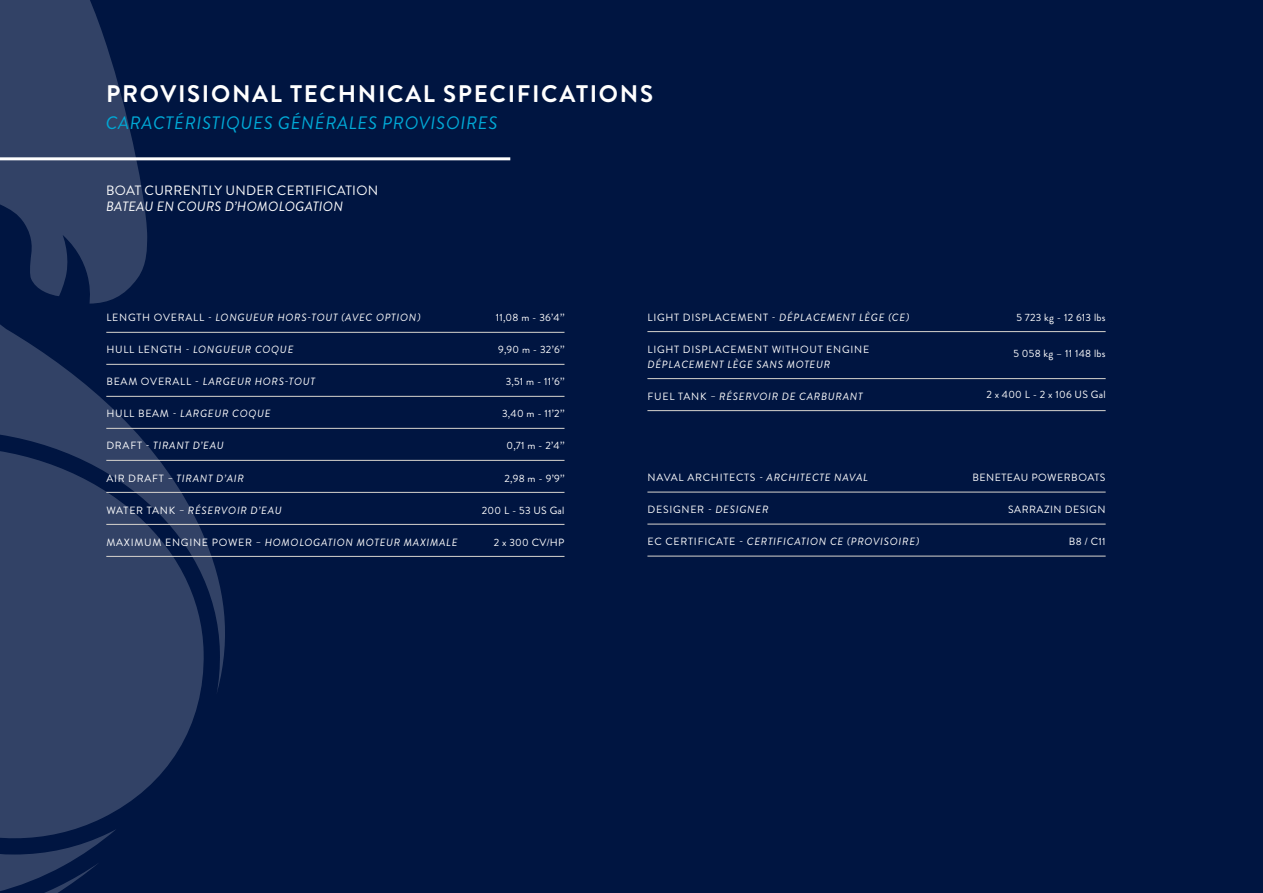
<style>
.page{position:relative;width:1263px;height:893px;background:#001541}
.page>*{position:absolute;margin:0;border:0;box-sizing:border-box;transform-origin:0 0}
.t1{font:700 24px "Brandon Grotesque";letter-spacing:.07em;color:#fff}
.t2{font:italic 18px "Brandon Grotesque";letter-spacing:.04em;color:#00a9d6}
.t3{font:13.5px "Brandon Grotesque";letter-spacing:.02em;color:#fff}
.t4{font:italic 13.5px "Brandon Grotesque";letter-spacing:.02em;color:#fff}
.t5{font:italic 10.5px "Brandon Grotesque";letter-spacing:.07em;color:#fff}
.t6{font:10.5px "Brandon Grotesque";letter-spacing:.04em;color:#fff}
.t7{font:10.5px "Brandon Grotesque";letter-spacing:.07em;color:#fff}
.s1{font-style:normal}
</style>
<div class="page">
<svg style="left:0;top:0;width:227px;height:893px;fill:#324266"></svg>
<hr style="left:0;top:157px;width:510px;height:3px;background:#fff">
<hr style="left:106px;top:332px;width:458px;height:1px;background:#d8d4ce">
<hr style="left:106px;top:364px;width:458px;height:1px;background:#d8d4ce">
<hr style="left:106px;top:396px;width:458px;height:1px;background:#d8d4ce">
<hr style="left:106px;top:428px;width:458px;height:1px;background:#d8d4ce">
<hr style="left:106px;top:460px;width:458px;height:1px;background:#d8d4ce">
<hr style="left:106px;top:492px;width:458px;height:1px;background:#d8d4ce">
<hr style="left:106px;top:524px;width:458px;height:1px;background:#d8d4ce">
<hr style="left:106px;top:556px;width:458px;height:1px;background:#d8d4ce">
<hr style="left:647px;top:492px;width:459px;height:1px;background:#d8d4ce">
<hr style="left:647px;top:524px;width:459px;height:1px;background:#d8d4ce">
<hr style="left:647px;top:556px;width:459px;height:1px;background:#d8d4ce">
<hr style="left:647px;top:331px;width:459px;height:1px;background:#d8d4ce">
<hr style="left:647px;top:378px;width:459px;height:1px;background:#d8d4ce">
<hr style="left:647px;top:410px;width:459px;height:1px;background:#d8d4ce">
<h1 class="t1" style="left:106px;top:80px;width:548px">PROVISIONAL TECHNICAL SPECIFICATIONS</h1>
<h2 class="t2" style="left:106px;top:113px;width:393px">CARACTÉRISTIQUES GÉNÉRALES PROVISOIRES</h2>
<p class="t3" style="left:106px;top:185px;width:274px">BOAT CURRENTLY UNDER CERTIFICATION</p>
<p class="t4" style="left:106px;top:198px;width:238px">BATEAU EN COURS D’HOMOLOGATION</p>
<p class="t5" style="left:106px;top:312px;width:316px"><span class="s1">LENGTH OVERALL</span> - LONGUEUR HORS-TOUT (AVEC OPTION)</p>
<p class="t5" style="left:106px;top:344px;width:189px"><span class="s1">HULL LENGTH</span> - LONGUEUR COQUE</p>
<p class="t5" style="left:106px;top:376px;width:210px"><span class="s1">BEAM OVERALL -</span> LARGEUR HORS-TOUT</p>
<p class="t5" style="left:106px;top:408px;width:166px"><span class="s1">HULL BEAM</span> - LARGEUR COQUE</p>
<p class="t5" style="left:106px;top:440px;width:119px"><span class="s1">DRAFT</span> - TIRANT D’EAU</p>
<p class="t5" style="left:106px;top:472px;width:139px"><span class="s1">AIR DRAFT</span> – TIRANT D’AIR</p>
<p class="t5" style="left:106px;top:504px;width:177px"><span class="s1">WATER TANK</span> – RÉSERVOIR D’EAU</p>
<p class="t5" style="left:106px;top:536px;width:353px"><span class="s1">MAXIMUM ENGINE POWER</span> – HOMOLOGATION MOTEUR MAXIMALE</p>
<p class="t6" style="left:496px;top:314px;width:70px">11,08 m - 36’4’’</p>
<p class="t6" style="left:498px;top:346px;width:68px">9,90 m - 32’6’’</p>
<p class="t6" style="left:506px;top:378px;width:60px">3,51 m - 11’6’’</p>
<p class="t6" style="left:502px;top:410px;width:64px">3,40 m - 11’2’’</p>
<p class="t6" style="left:506px;top:442px;width:60px">0,71 m - 2’4’’</p>
<p class="t6" style="left:505px;top:474px;width:61px">2,98 m - 9’9’’</p>
<p class="t6" style="left:482px;top:506px;width:84px">200 L - 53 US Gal</p>
<p class="t6" style="left:494px;top:538px;width:72px">2 x 300 CV/HP</p>
<p class="t5" style="left:647px;top:311px;width:263px"><span class="s1">LIGHT DISPLACEMENT</span> - DÉPLACEMENT LÈGE (CE)</p>
<p class="t7" style="left:647px;top:345px;width:223px">LIGHT DISPLACEMENT WITHOUT ENGINE</p>
<p class="t5" style="left:647px;top:358px;width:184px">DÉPLACEMENT LÈGE SANS MOTEUR</p>
<p class="t5" style="left:647px;top:390px;width:217px"><span class="s1">FUEL TANK</span> – RÉSERVOIR DE CARBURANT</p>
<p class="t5" style="left:647px;top:472px;width:222px"><span class="s1">NAVAL ARCHITECTS</span> - ARCHITECTE NAVAL</p>
<p class="t5" style="left:647px;top:504px;width:122px"><span class="s1">DESIGNER</span> - DESIGNER</p>
<p class="t5" style="left:647px;top:536px;width:273px"><span class="s1">EC CERTIFICATE -</span> CERTIFICATION CE (PROVISOIRE)</p>
<p class="t6" style="left:1016px;top:313px;width:91px">5 723 kg - 12 613 lbs</p>
<p class="t6" style="left:1013px;top:350px;width:94px">5 058 kg – 11 148 lbs</p>
<p class="t6" style="left:986px;top:390px;width:121px">2 x 400 L - 2 x 106 US Gal</p>
<p class="t6" style="left:972px;top:474px;width:135px">BENETEAU POWERBOATS</p>
<p class="t6" style="left:1008px;top:506px;width:99px">SARRAZIN DESIGN</p>
<p class="t6" style="left:1069px;top:538px;width:38px">B8 / C11</p>
</div>
